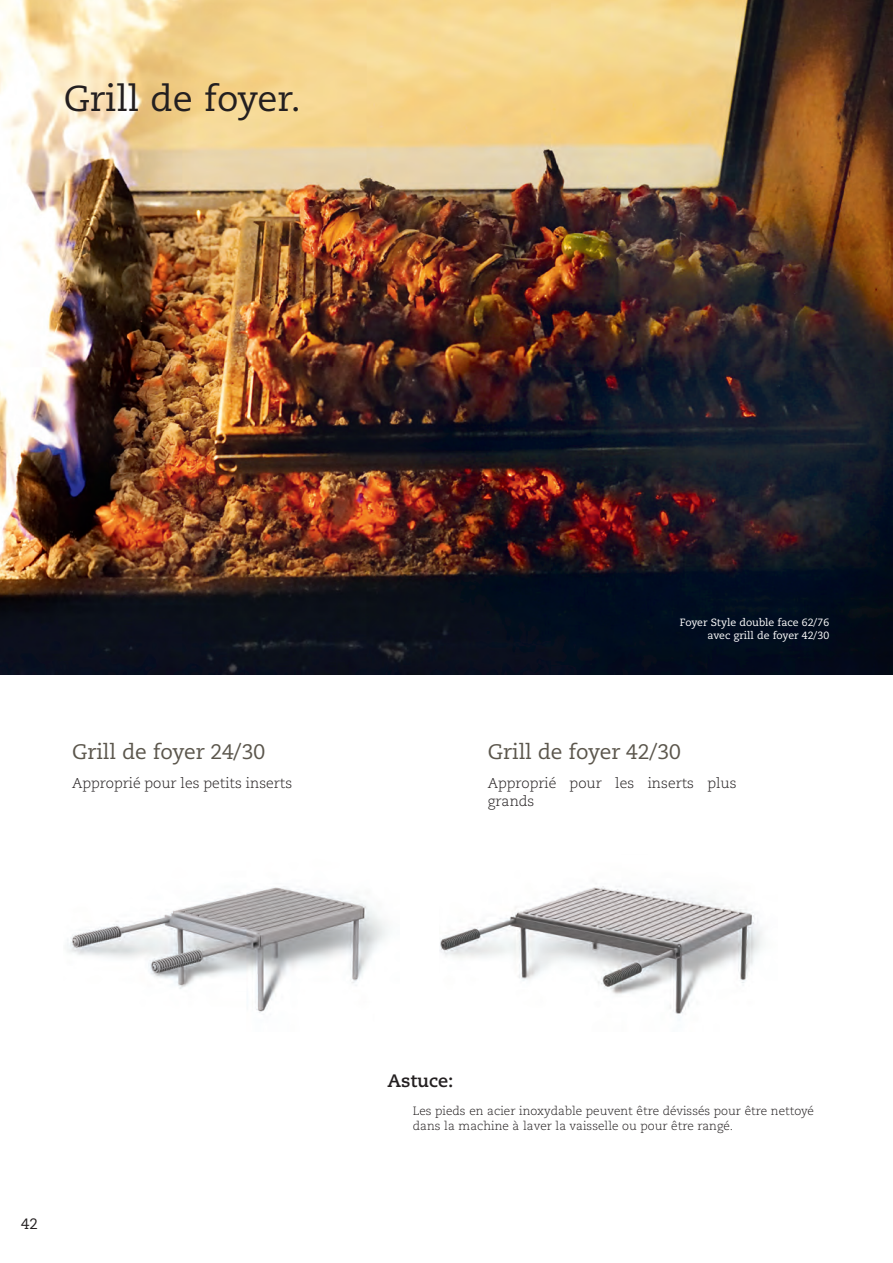
<style>
.page{position:relative;width:893px;height:1263px;background:#fff}
.page>*{position:absolute;margin:0;border:0;box-sizing:border-box;transform-origin:0 0}
.t1{font:36px "PMN Caecilia LTCE";color:#231f20}
.t2{font:21px "PMN Caecilia LTCE";color:#5b564c}
.t3{font:700 18px "PMN Caecilia LTCE";color:#231f20}
.t4{font:15px "PMN Caecilia LTCE";color:#231f20}
.t5{font:300 14.25px/18px "PMN Caecilia LTCE";color:#231f20}
.t6{font:300 12px/15px "PMN Caecilia LTCE";color:#231f20}
.t7{font:10.5px/13.5px "PMN Caecilia LTCE";color:#fff;text-align:right}
</style>
<div class="page">
<img style="left:0;top:0;width:893px;height:674px">
<img style="left:67px;top:886px;width:321px;height:127px">
<img style="left:439px;top:886px;width:323px;height:134px">
<h1 class="t1" style="left:64px;top:78px;width:239px">Grill de foyer.</h1>
<p class="t7" style="left:680px;top:615px;width:151px">Foyer Style double face 62/76 avec grill de foyer 42/30</p>
<h2 class="t2" style="left:72px;top:739px;width:194px">Grill de foyer 24/30</h2>
<h2 class="t2" style="left:488px;top:739px;width:194px">Grill de foyer 42/30</h2>
<p class="t5" style="left:72px;top:774px;width:222px">Approprié pour les petits inserts</p>
<p class="t5" style="left:488px;top:774px;width:250px">Approprié pour les inserts plus grands</p>
<p class="t4" style="left:21px;top:1215px;width:18px">42</p>
<h3 class="t3" style="left:387px;top:1070px;width:68px">Astuce:</h3>
<p class="t6" style="left:413px;top:1103px;width:403px">Les pieds en acier inoxydable peuvent être dévissés pour être nettoyé dans la machine à laver la vaisselle ou pour être rangé.</p>
</div>
